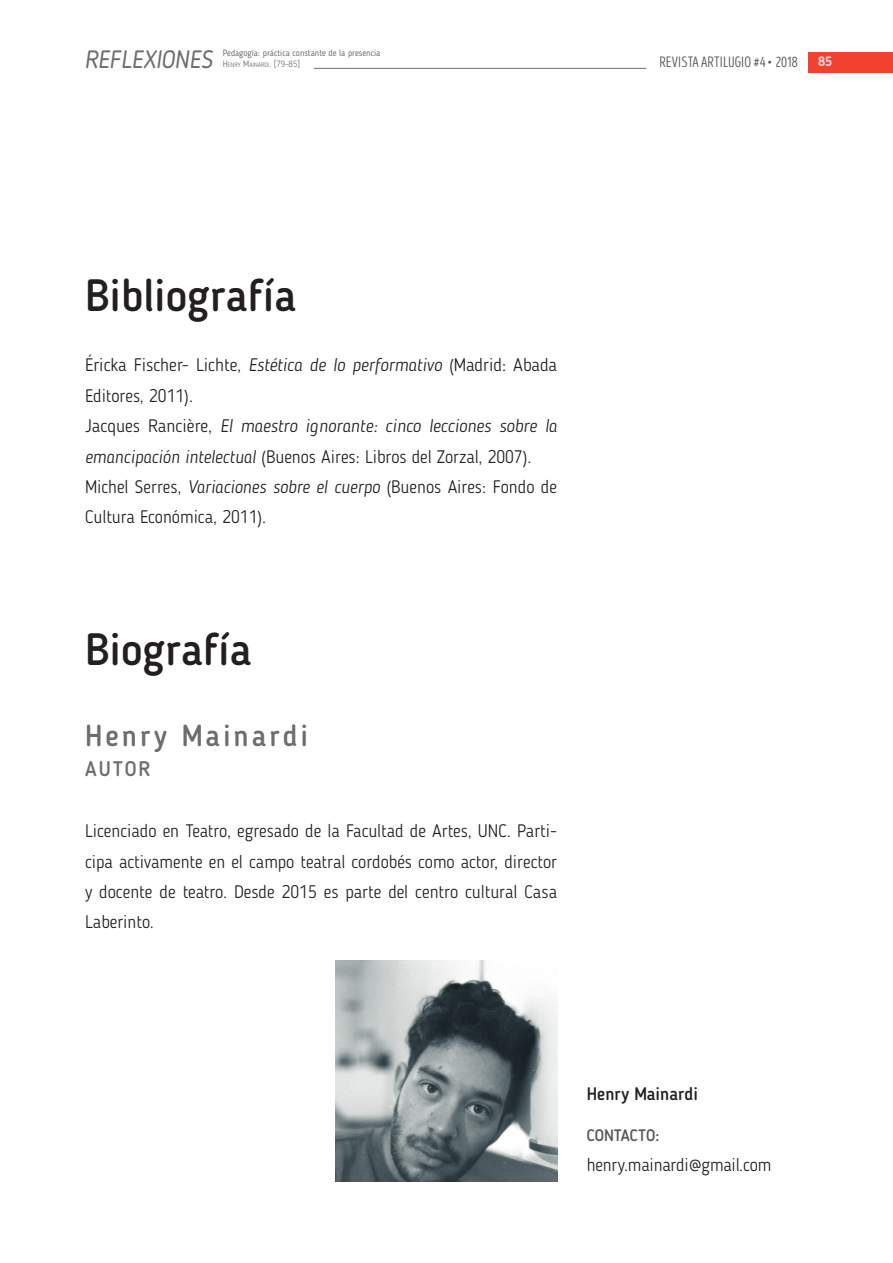
<style>
.page{position:relative;width:893px;height:1263px;background:#fff}
.page>*{position:absolute;margin:0;border:0;box-sizing:border-box;transform-origin:0 0}
.Nota_al_pie{font:500 45px "Blogger Sans";color:#231f20}
.Nota_al_pie-2{font:500 30px "Blogger Sans";letter-spacing:.1em;color:#6c6d70}
.t1{font:italic 24.9px "Blogger Sans";color:#6c6d70}
.t2{font:500 21px "Blogger Sans";letter-spacing:.1em;color:#6c6d70}
.TEXTO_s_sangria{font:300 18px/30.3px "Blogger Sans";color:#231f20}
.TEXTO_s_sangria-2{font:italic 300 18px/30.3px "Blogger Sans";color:#231f20}
.Nota_al_pie-3{font:500 18px "Blogger Sans";color:#231f20}
.Nota_al_pie-4{font:500 16.5px "Blogger Sans";color:#57585a}
.t3{font:15px "Intro Head R Base";letter-spacing:.01em;color:#57585a}
.t4{font:700 13.5px "Blogger Sans";color:#f7d1e3}
.t5{font:9px "Blogger Sans";color:#6c6d70}
.t6{font:300 6.3px "Blogger Sans";letter-spacing:-.005em;color:#6c6d70}
.s1{font-size:9px}
.s2{font-style:italic}
.s3{font-style:normal}
</style>
<div class="page">
<div style="left:808px;top:52px;width:85px;height:20px;background:#ef4230"></div>
<hr style="left:314px;top:68px;width:332px;height:1px;background:#6c6d70">
<img style="left:336px;top:960px;width:221px;height:221px">
<p class="t5" style="left:223px;top:48px;width:159px">Pedagogía: práctica constante de la presencia</p>
<p class="t6" style="left:223px;top:61px;width:79px"><span class="s1">H</span>ENRY <span class="s1">M</span>AINARDI<span class="s1">.</span> <span class="s1">[79-85]</span></p>
<h3 class="t1" style="left:85px;top:44px;width:129px">REFLEXIONES</h3>
<p class="t3" style="left:659px;top:54px;width:140px">REVISTA ARTILUGIO #4 • 2018</p>
<p class="t4" style="left:818px;top:53px;width:16px">85</p>
<p class="Nota_al_pie" style="left:85px;top:268px;width:213px">Bibliografía</p>
<p class="TEXTO_s_sangria" style="left:85px;top:350px;width:473px">Éricka Fischer- Lichte, <span class="s2">Estética de lo performativo</span> (Madrid: Abada<br>Editores, 2011).</p>
<p class="TEXTO_s_sangria-2" style="left:85px;top:411px;width:473px"><span class="s3">Jacques Rancière,</span> El maestro ignorante: cinco lecciones sobre la emancipación intelectual <span class="s3">(Buenos Aires: Libros del Zorzal, 2007).</span></p>
<p class="TEXTO_s_sangria" style="left:85px;top:471px;width:473px">Michel Serres, <span class="s2">Variaciones sobre el cuerpo</span> (Buenos Aires: Fondo de<br>Cultura Económica, 2011).</p>
<p class="Nota_al_pie" style="left:85px;top:622px;width:168px">Biografía</p>
<p class="Nota_al_pie-2" style="left:85px;top:718px;width:225px">Henry Mainardi</p>
<p class="t2" style="left:85px;top:756px;width:67px">AUTOR</p>
<p class="TEXTO_s_sangria" style="left:85px;top:816px;width:474px;text-align:justify">Licenciado en Teatro, egresado de la Facultad de Artes, UNC. Parti&shy;cipa activamente en el campo teatral cordobés como actor, director y docente de teatro. Desde 2015 es parte del centro cultural Casa Laberinto.</p>
<p class="Nota_al_pie-3" style="left:587px;top:1083px;width:113px">Henry Mainardi</p>
<p class="Nota_al_pie-4" style="left:587px;top:1125px;width:74px">CONTACTO:</p>
<p class="TEXTO_s_sangria" style="left:587px;top:1150px;width:186px">henry.mainardi@gmail.com</p>
</div>
